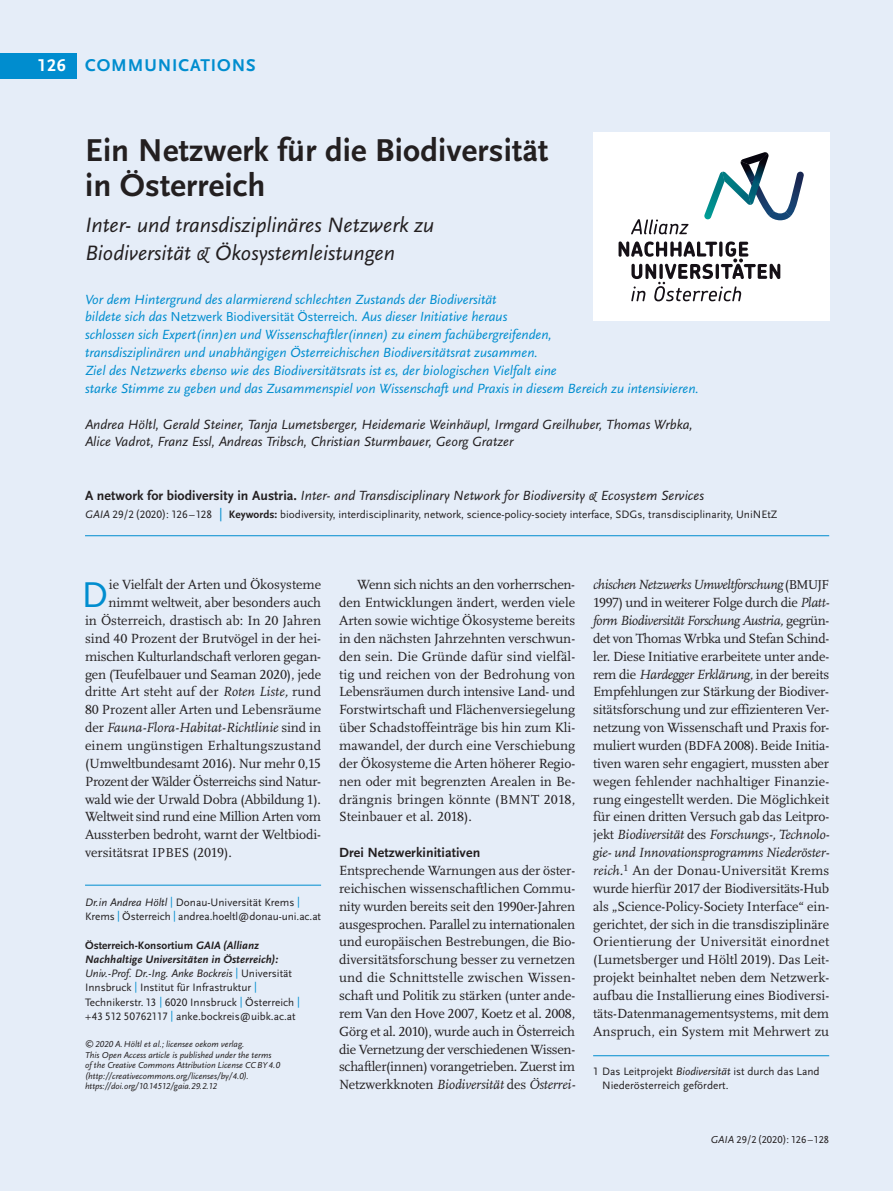
<style>
.page{position:relative;width:893px;height:1191px;background:#e5edf8}
.page>*{position:absolute;margin:0;border:0;box-sizing:border-box;transform-origin:0 0}
.t1{font:37.5px "Scala Sans LF";color:#008dcf}
.t2{font:700 33px/35.7px "Scala Sans LF";letter-spacing:.005em;color:#231f20}
.t3{font:italic 21.75px/28.2px "Scala Sans LF";color:#231f20}
.t4{font:700 17.85px "Scala Sans LF";letter-spacing:.05em;color:#008dcf}
.t5{font:13.8px/17.9px "Scala LF";letter-spacing:-.005em;color:#231f20;text-align:justify}
.t6{font:italic 13.8px/17.9px "Scala Sans LF";color:#008dcf}
.t7{font:italic 13.8px/17.9px "Scala Sans LF";color:#231f20}
.t8{font:13.8px "Scala LF";letter-spacing:-.025em;color:#231f20}
.t9{font:italic 13.8px "Scala LF";letter-spacing:-.005em;color:#231f20}
.t10{font:13.8px "Scala LF";letter-spacing:.015em;color:#231f20}
.t11{font:700 13.8px "Scala Sans LF";letter-spacing:.005em;color:#231f20}
.t12{font:11.25px/14.2px "Scala Sans LF";color:#231f20}
.t13{font:10.5px "Scala Sans LF";color:#231f20}
.t14{font:italic 9px/10.5px "Scala Sans LF";color:#231f20}
.s1{color:#fff}
.s2{font-style:normal;font-size:13.5px}
.s3{font-weight:700;font-style:normal}
.s4{font-style:italic}
.s5{font-size:13.8px;color:#008dcf}
.s6{font-weight:700}
.s7{font-style:normal}
.s8{font-size:13.5px}
.s9{color:#008dcf}
.s10{font-weight:700;font-style:italic}
</style>
<div class="page">
<div style="left:0;top:53px;width:77px;height:25px;background:#008dcf"></div>
<hr style="left:85px;top:535px;width:744px;height:1px;background:#008dcf">
<hr style="left:85px;top:885px;width:236px;height:1px;background:#008dcf">
<div style="left:593px;top:132px;width:236px;height:189px;background:#fff"></div>
<svg style="left:631px;top:219px;width:57px;height:15px"></svg>
<svg style="left:619px;top:241px;width:161px;height:60px"></svg>
<svg style="left:704px;top:152px;width:100px;height:68px"></svg>
<hr style="left:593px;top:1055px;width:236px;height:1px;background:#008dcf">
<p class="t4" style="left:37px;top:58px;width:220px"><span class="s1">126</span> COMMUNICATIONS</p>
<h2 class="t2" style="left:85px;top:135px;width:465px">Ein Netzwerk für die Biodiversität in Österreich</h2>
<h3 class="t3" style="left:85px;top:213px;width:351px">Inter- und transdisziplinäres Netzwerk zu<br>Biodiversität &amp; Ökosystemleistungen</h3>
<p class="t6" style="left:85px;top:291px;width:615px">Vor dem Hintergrund des alarmierend schlechten Zustands der Biodiversität<br>bildete sich das <span class="s2">Netzwerk Biodiversität Österreich</span>. Aus dieser Initiative heraus<br>schlossen sich Expert(inn)en und Wissenschaftler(innen) zu einem fachübergreifenden,<br>transdisziplinären und unabhängigen Österreichischen Biodiversitätsrat zusammen.<br>Ziel des Netzwerks ebenso wie des Biodiversitätsrats ist es, der biologischen Vielfalt eine<br>starke Stimme zu geben und das Zusammenspiel von Wissenschaft und Praxis in diesem Bereich zu intensivieren.</p>
<p class="t7" style="left:85px;top:416px;width:610px">Andrea Höltl, Gerald Steiner, Tanja Lumetsberger, Heidemarie Weinhäupl, Irmgard Greilhuber, Thomas Wrbka,<br>Alice Vadrot, Franz Essl, Andreas Tribsch, Christian Sturmbauer, Georg Gratzer</p>
<p class="t7" style="left:85px;top:488px;width:621px"><span class="s3">A network for biodiversity in Austria.</span> Inter- and Transdisciplinary Network for Biodiversity &amp; Ecosystem Services</p>
<p class="t12" style="left:85px;top:508px;width:694px"><span class="s4">GAIA</span> 29/2 (2020): 126 –128 <span class="s5">|</span> <span class="s6">Keywords:</span> biodiversity, interdisciplinarity, network, science-policy-society interface, SDGs, transdisciplinarity, UniNEtZ</p>
<p class="t5" style="left:109px;top:577px;width:214px">ie Vielfalt der Arten und Ökosysteme</p>
<p class="t5" style="left:109px;top:595px;width:214px">nimmt weltweit, aber besonders auch</p>
<p class="t5" style="left:85px;top:613px;width:238px">in Österreich, drastisch ab: In 20 Jahren</p>
<p class="t5" style="left:85px;top:630px;width:238px">sind 40 Prozent der Brutvögel in der hei-</p>
<p class="t5" style="left:85px;top:648px;width:238px">mischen Kulturlandschaft verloren gegan -</p>
<p class="t5" style="left:85px;top:666px;width:238px">gen (Teufelbauer und Seaman 2020), jede</p>
<p class="t5" style="left:85px;top:684px;width:238px">dritte Art steht auf der <span class="s4">Roten Liste,</span> rund</p>
<p class="t5" style="left:85px;top:702px;width:238px">80 Prozent aller Arten und Lebensräume</p>
<p class="t9" style="left:85px;top:722px;width:238px"><span class="s7">der</span> Fauna-Flora-Habitat-Richtlinie <span class="s7">sind in</span></p>
<p class="t10" style="left:85px;top:740px;width:238px">einem ungünstigen Erhaltungszustand</p>
<p class="t5" style="left:85px;top:755px;width:238px">(Umweltbundesamt 2016). Nur mehr 0,15</p>
<p class="t8" style="left:85px;top:775px;width:238px">Prozent der Wälder Österreichs sind Natur-</p>
<p class="t5" style="left:85px;top:791px;width:238px">wald wie der Urwald Dobra (Abbildung 1).</p>
<p class="t8" style="left:85px;top:811px;width:238px">Weltweit sind rund eine Million Arten vom</p>
<p class="t5" style="left:85px;top:827px;width:238px">Aussterben bedroht, warnt der Weltbiodi-</p>
<p class="t5" style="left:85px;top:845px;width:148px">versitätsrat <span class="s8">IPBES</span> (2019).</p>
<h1 class="t1" style="left:82px;top:580px;width:28px">D</h1>
<p class="t12" style="left:85px;top:896px;width:238px"><span class="s4">Dr.in Andrea Höltl</span> <span class="s9">|</span> Donau-Universität Krems <span class="s9">|<br></span>Krems <span class="s9">|</span> Österreich <span class="s9">|</span> andrea.hoeltl@donau-uni.ac.at</p>
<p class="t12" style="left:85px;top:939px;width:216px"><span class="s6">Österreich-Konsortium</span> <span class="s10">GAIA (Allianz Nachhaltige Universitäten in Österreich):<br></span><span class="s4">Univ.-Prof. Dr.-Ing. Anke Bockreis</span> <span class="s9">|</span> Universität Innsbruck <span class="s9">|</span> Institut für Infrastruktur <span class="s9">| </span>Technikerstr. 13 <span class="s9">|</span> 6020 Innsbruck <span class="s9">|</span> Österreich <span class="s9">| </span>+43 512 50762117 <span class="s9">|</span> anke.bockreis@uibk.ac.at</p>
<p class="t14" style="left:85px;top:1039px;width:196px">©2020 A.Höltl et al.; licensee oekom verlag.<br>This Open Access article is published under the terms of the Creative Commons Attribution License CC BY 4.0 (http://creativecommons.org/licenses/by/4.0). https://doi.org/10.14512/gaia.29.2.12</p>
<p class="t5" style="left:339px;top:577px;width:238px;text-indent:18px">Wenn sich nichts an den vorherrschen - den Entwicklungen ändert, werden viele Arten sowie wichtige Ökosysteme bereits in den nächsten Jahrzehnten verschwun&shy;den sein. Die Gründe dafür sind vielfäl&shy;tig und reichen von der Bedrohung von Lebensräumen durch in ten sive Land- und Forstwirtschaft und Flächenversiegelung über Schadstoffeinträge bis hin zum Kli&shy;mawandel, der durch eine Verschiebung der Ökosysteme die Arten höherer Regio&shy;nen oder mit begrenzten Arealen in Be&shy;drängnis bringen könnte (<span class="s8">BMNT</span> 2018, Steinbauer et al. 2018).</p>
<p class="t11" style="left:339px;top:847px;width:143px">Drei Netzwerkinitiativen</p>
<p class="t5" style="left:339px;top:862px;width:238px">Entsprechende Warnungen aus der öster&shy;reichischen wissenschaftlichen Commu&shy;nity wurden bereits seit den 1990er-Jahren ausgesprochen. Parallel zu internationalen und europäischen Bestrebungen, die Bio&shy;diversitätsforschung besser zu vernetzen und die Schnittstelle zwischen Wissen&shy;schaft und Politik zu stärken (unter ande&shy;rem Van den Hove 2007, Koetz et al. 2008, Görg et al. 2010), wurde auch in Österreich die Vernetzung der verschiedenen Wissen&shy;schaftler(innen) vorangetrieben. Zuerst im Netzwerkknoten <span class="s4">Biodiversität</span> des <span class="s4">Öster rei -</span></p>
<p class="t5" style="left:593px;top:577px;width:238px"><span class="s4">chischenNetzwerksUmweltforschung</span> (<span class="s8">BMUJF </span>1997) und in weiterer Folge durch die <span class="s4">Platt&shy;form Biodiversität Forschung Austria,</span> gegrün&shy;det von Thomas Wrbka und Stefan Schind&shy;ler. Diese Initiative erarbeitete unter ande - rem die <span class="s4">Hardegger Erklärung,</span> in der bereits Empfehlungen zur Stärkung der Biodiver - sitätsforschung und zur effizienteren Ver&shy;netzung von Wissenschaft und Praxis for&shy;muliert wurden (<span class="s8">BDFA</span>2008). Beide Initia - tiven waren sehr engagiert, mussten aber wegen fehlender nachhaltiger Finanzie&shy;rung eingestellt werden. Die Möglichkeit für einen dritten Versuch gab das Leitpro&shy;jekt <span class="s4">Biodiversität</span> des <span class="s4">Forschungs-, Technolo - gie- und Innovationsprogramms Niederöster - reich.</span><sup>1</sup> An der Donau-Universität Krems wurde hierfür 2017 der Biodiversitäts-Hub als „Science-Policy-Society Interface“ ein&shy;gerichtet, der sich in die trans dis ziplinäre Orientierung der Universität einordnet (Lumetsberger und Höltl 2019). Das Leit&shy;projekt beinhaltet neben dem Netzwerk - aufbau die Installierung eines Biodiversi - täts-Datenmanagementsystems, mit dem Anspruch, ein System mit Mehrwert zu</p>
<p class="t12" style="left:602px;top:1065px;width:219px;text-indent:-9px">1 Das Leitprojekt <span class="s4">Biodiversität</span> ist durch das Land<br>Niederösterreich gefördert.</p>
<p class="t13" style="left:711px;top:1135px;width:120px"><span class="s4">GAIA</span> 29/2(2020): 126 –128</p>
</div>
